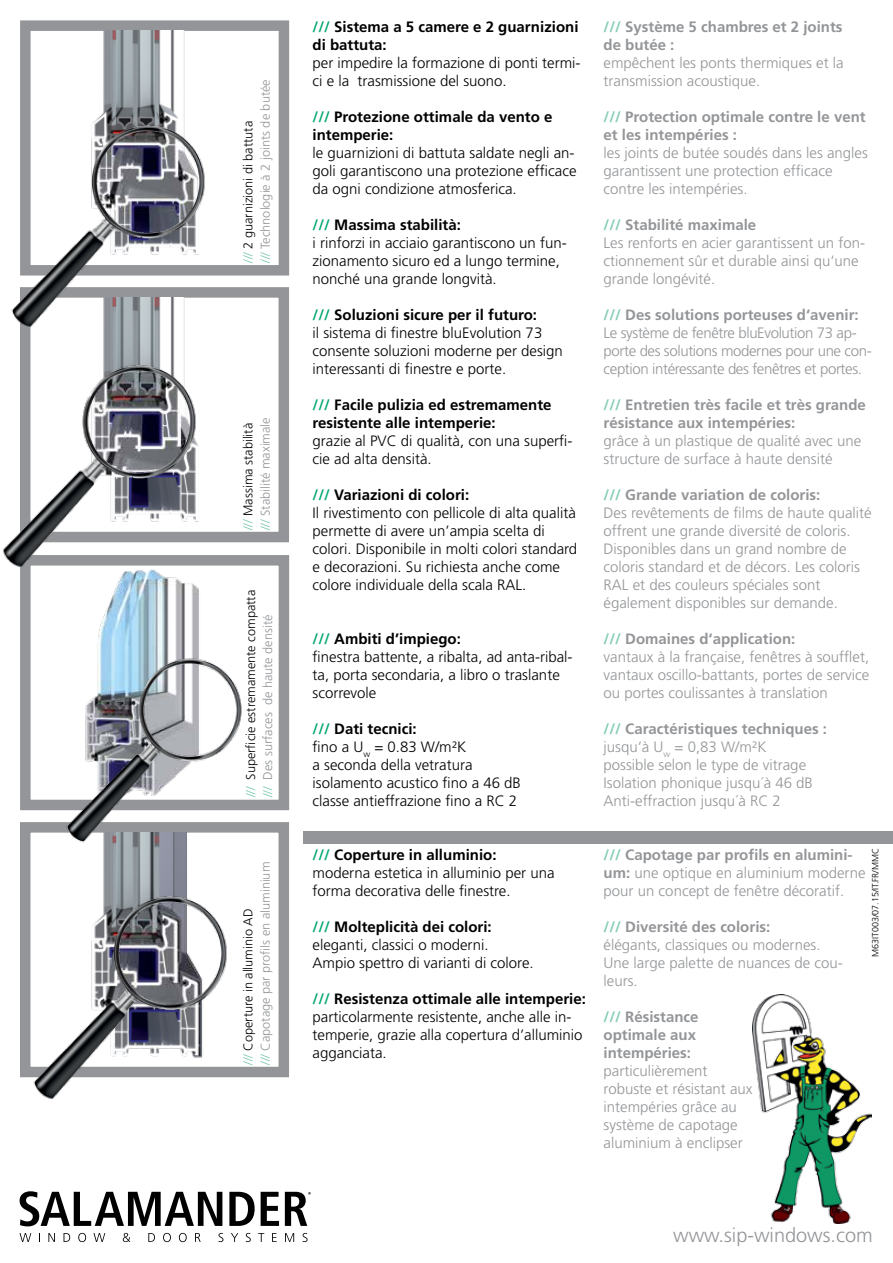
<style>
.page{position:relative;width:893px;height:1263px;background:#fff}
.page>*{position:absolute;margin:0;border:0;box-sizing:border-box;transform-origin:0 0}
.t1{font:300 19.95px "Frutiger LT";color:#939598}
.t2{font:300 15px/18px "Frutiger LT";color:#000}
.t3{font:300 15px/18px "Frutiger LT";color:#939598}
.t4{font:700 15px/18px "Frutiger LT";color:#939598}
.t5{font:300 15px/18px "Frutiger LT";letter-spacing:-.025em;color:#939598}
.t6{font:700 15px/18px "Frutiger LT";color:#000}
.t7{font:300 12.75px "Frutiger LT";color:#939598}
.t8{font:300 12.75px "Frutiger LT";color:#000}
.t9{font:300 9px "Frutiger LT";color:#000}
.s1{color:#7fcbae}
.s2{color:#00a76d}
.s3{font-weight:700;color:#00a76d}
.s4{font-weight:700}
.s5{font-weight:700;color:#7fcbae}
</style>
<div class="page">
<div style="left:303px;top:831px;width:590px;height:12px;background:#939598"></div>
<img style="left:752px;top:995px;width:119px;height:228px">
<svg style="left:20px;top:1191px;width:202px;height:35px"></svg>
<svg style="left:229px;top:1192px;width:26px;height:34px"></svg>
<svg style="left:261px;top:1192px;width:18px;height:34px"></svg>
<svg style="left:285px;top:1192px;width:26px;height:34px"></svg>
<svg style="left:20px;top:1233px;width:11px;height:9px"></svg>
<svg style="left:48px;top:1233px;width:7px;height:9px"></svg>
<svg style="left:64px;top:1233px;width:6px;height:9px"></svg>
<svg style="left:78px;top:1233px;width:8px;height:9px"></svg>
<svg style="left:93px;top:1233px;width:12px;height:9px"></svg>
<svg style="left:123px;top:1233px;width:7px;height:9px"></svg>
<svg style="left:148px;top:1233px;width:7px;height:9px"></svg>
<svg style="left:163px;top:1233px;width:8px;height:9px"></svg>
<svg style="left:179px;top:1233px;width:8px;height:9px"></svg>
<svg style="left:195px;top:1233px;width:6px;height:9px"></svg>
<svg style="left:218px;top:1233px;width:5px;height:9px"></svg>
<svg style="left:231px;top:1233px;width:7px;height:9px"></svg>
<svg style="left:246px;top:1233px;width:5px;height:9px"></svg>
<svg style="left:258px;top:1233px;width:6px;height:9px"></svg>
<svg style="left:272px;top:1233px;width:5px;height:9px"></svg>
<svg style="left:285px;top:1233px;width:9px;height:9px"></svg>
<svg style="left:303px;top:1233px;width:5px;height:9px"></svg>
<div style="left:20px;top:20px;width:269px;height:256px;border:10px solid #939598"></div>
<img style="left:96px;top:31px;width:159px;height:244px">
<div style="left:20px;top:555px;width:269px;height:255px;border:10px solid #939598"></div>
<img style="left:46px;top:555px;width:188px;height:256px">
<div style="left:20px;top:287px;width:269px;height:255px;border:10px solid #939598"></div>
<img style="left:103px;top:297px;width:152px;height:245px">
<img style="left:2px;top:360px;width:211px;height:208px">
<div style="left:20px;top:822px;width:269px;height:255px;border:10px solid #939598"></div>
<img style="left:103px;top:853px;width:152px;height:223px">
<img style="left:23px;top:891px;width:221px;height:208px">
<img style="left:57px;top:653px;width:199px;height:200px">
<img style="left:11px;top:120px;width:212px;height:208px">
<p class="t7" style="left:258px;top:263px;width:185px;rotate:-90deg"><span class="s1">///</span> Technologie à 2 joints de butée</p>
<p class="t8" style="left:241px;top:263px;width:143px;rotate:-90deg"><span class="s1">///</span> 2 guarnizioni di battuta</p>
<p class="t7" style="left:258px;top:530px;width:114px;rotate:-90deg"><span class="s1">///</span> Stabilité maximale</p>
<p class="t8" style="left:241px;top:530px;width:108px;rotate:-90deg"><span class="s1">///</span> Massima stabilità</p>
<p class="t8" style="left:244px;top:797px;width:209px;rotate:-90deg"><span class="s1">///</span> Superficie estremamente compatta</p>
<p class="t7" style="left:261px;top:797px;width:184px;rotate:-90deg"><span class="s1">///</span> Des surfaces de haute densité</p>
<p class="t7" style="left:258px;top:1065px;width:205px;rotate:-90deg"><span class="s1">///</span> Capotage par profils en aluminium</p>
<p class="t8" style="left:241px;top:1065px;width:158px;rotate:-90deg"><span class="s1">///</span> Coperture in alluminio AD</p>
<p class="t6" style="left:313px;top:18px;width:267px"><span class="s2">///</span> Sistema a 5 camere e 2 guarnizioni di battuta:</p>
<p class="t2" style="left:313px;top:54px;width:270px">per impedire la formazione di ponti termi&shy;ci e la trasmissione del suono.</p>
<p class="t6" style="left:313px;top:108px;width:241px"><span class="s2">///</span> Protezione ottimale da vento e intemperie:</p>
<p class="t2" style="left:313px;top:144px;width:265px">le guarnizioni di battuta saldate negli an&shy;goli garantiscono una protezione efficace da ogni condizione atmosferica.</p>
<p class="t2" style="left:313px;top:216px;width:256px"><span class="s3">///</span> <span class="s4">Massima stabilità:<br></span>i rinforzi in acciaio garantiscono un fun&shy;zionamento sicuro ed a lungo termine, nonché una grande longvità.</p>
<p class="t2" style="left:313px;top:306px;width:252px"><span class="s3">///</span> <span class="s4">Soluzioni sicure per il futuro:<br></span>il sistema di finestre bluEvolution 73 consente soluzioni moderne per design interessanti di finestre e porte.</p>
<p class="t6" style="left:313px;top:396px;width:240px"><span class="s2">///</span> Facile pulizia ed estremamente resistente alle intemperie:</p>
<p class="t2" style="left:313px;top:432px;width:262px">grazie al PVC di qualità, con una superfi&shy;cie ad alta densità.</p>
<p class="t2" style="left:313px;top:486px;width:266px"><span class="s3">///</span> <span class="s4">Variazioni di colori:<br></span>Il rivestimento con pellicole di alta qualità permette di avere un’ampia scelta di colori. Disponibile in molti colori standard e decorazioni. Su richiesta anche come colore individuale della scala RAL.</p>
<p class="t2" style="left:313px;top:630px;width:262px"><span class="s3">///</span> <span class="s4">Ambiti d’impiego:<br></span>finestra battente, a ribalta, ad anta-ribal&shy;ta, porta secondaria, a libro o traslante scorrevole</p>
<p class="t2" style="left:313px;top:720px;width:210px"><span class="s3">///</span> <span class="s4">Dati tecnici:<br></span>fino a U<sub>w</sub> = 0.83 W/m²K<br>a seconda della vetratura isolamento acustico fino a 46 dB classe antieffrazione fino a RC 2</p>
<p class="t2" style="left:313px;top:846px;width:243px"><span class="s3">///</span> <span class="s4">Coperture in alluminio: </span>moderna estetica in alluminio per una forma decorativa delle finestre.</p>
<p class="t2" style="left:313px;top:918px;width:223px"><span class="s3">///</span> <span class="s4">Molteplicità dei colori: </span>eleganti, classici o moderni.<br>Ampio spettro di varianti di colore.</p>
<p class="t2" style="left:313px;top:990px;width:275px"><span class="s3">///</span> <span class="s4">Resistenza ottimale alle intemperie: </span>particolarmente resistente, anche alle in&shy;temperie, grazie alla copertura d’alluminio agganciata.</p>
<p class="t4" style="left:604px;top:18px;width:240px"><span class="s1">///</span> Système 5 chambres et 2 joints de butée :</p>
<p class="t3" style="left:604px;top:54px;width:242px">empêchent les ponts thermiques et la transmission acoustique.</p>
<p class="t4" style="left:604px;top:108px;width:264px"><span class="s1">///</span> Protection optimale contre le vent et les intempéries :</p>
<p class="t3" style="left:604px;top:144px;width:266px">les joints de butée soudés dans les angles garantissent une protection efficace contre les intempéries.</p>
<p class="t3" style="left:604px;top:216px;width:263px"><span class="s5">///</span> <span class="s4">Stabilité maximale<br></span>Les renforts en acier garantissent un fon&shy;ctionnement sûr et durable ainsi qu‘une grande longévité.</p>
<p class="t5" style="left:604px;top:306px;width:270px"><span class="s5">///</span> <span class="s4">Des solutions porteuses d‘avenir:<br></span>Le système de fenêtre bluEvolution 73 ap&shy;porte des solutions modernes pour une con&shy;ception intéressante des fenêtres et portes.</p>
<p class="t4" style="left:604px;top:396px;width:264px"><span class="s1">///</span> Entretien très facile et très grande résistance aux intempéries:</p>
<p class="t3" style="left:604px;top:432px;width:259px">grâce à un plastique de qualité avec une structure de surface à haute densité</p>
<p class="t3" style="left:604px;top:486px;width:270px"><span class="s5">///</span> <span class="s4">Grande variation de coloris:<br></span>Des revêtements de films de haute qualité offrent une grande diversité de coloris.<br>Disponibles dans un grand nombre de coloris standard et de décors. Les coloris RAL et des couleurs spéciales sont également disponibles sur demande.</p>
<p class="t3" style="left:604px;top:630px;width:267px"><span class="s5">///</span> <span class="s4">Domaines d‘application:<br></span>vantaux à la française, fenêtres à soufflet, vantaux oscillo-battants, portes de service ou portes coulissantes à translation</p>
<p class="t3" style="left:604px;top:720px;width:225px"><span class="s5">///</span> <span class="s4">Caractéristiques techniques : </span>jusqu‘à U<sub>w</sub> = 0,83 W/m²K<br>possible selon le type de vitrage<br>Isolation phonique jusqu´à 46 dB<br>Anti-effraction jusqu´à RC 2</p>
<p class="t3" style="left:604px;top:846px;width:264px"><span class="s5">///</span> <span class="s4">Capotage par profils en alumini&shy;um:</span> une optique en aluminium moderne pour un concept de fenêtre décoratif.</p>
<p class="t3" style="left:604px;top:918px;width:241px"><span class="s5">///</span> <span class="s4">Diversité des coloris:<br></span>élégants, classiques ou modernes.<br>Une large palette de nuances de cou&shy;leurs.</p>
<p class="t4" style="left:604px;top:1008px;width:97px"><span class="s1">///</span> Résistance optimale aux intempéries:</p>
<p class="t3" style="left:604px;top:1062px;width:150px">particulièrement robuste et résistant aux intempéries grâce au système de capotage aluminium à enclipser</p>
<p class="t9" style="left:870px;top:957px;width:110px;rotate:-90deg">M63IT003/07.15/IT.FR/MMC</p>
<h1 class="t1" style="left:673px;top:1223px;width:201px">www.sip-windows.com</h1>
</div>
